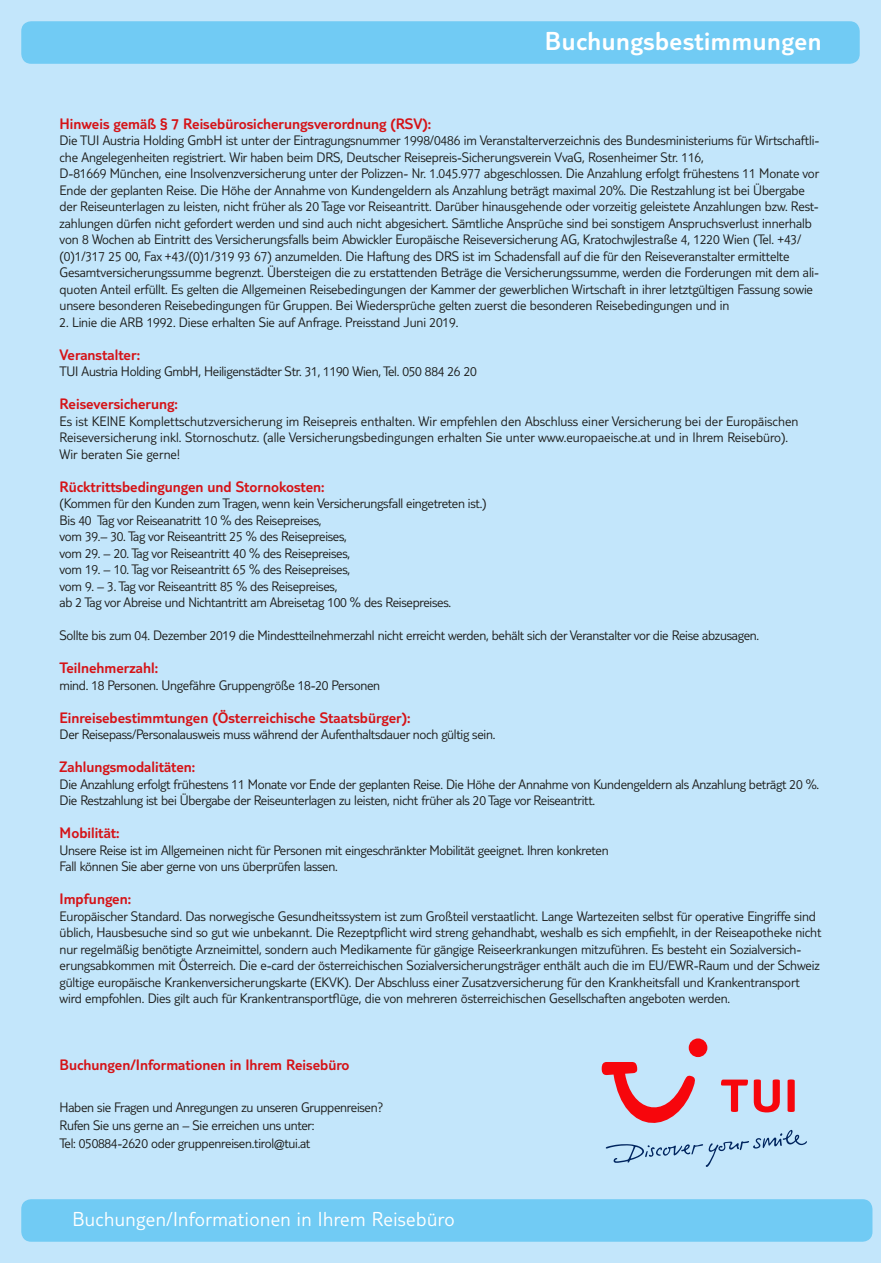
<style>
.page{position:relative;width:881px;height:1263px;background:#fff}
.page>*{position:absolute;margin:0;border:0;box-sizing:border-box;transform-origin:0 0}
.t1{font:300 27px "TUI Type";letter-spacing:.02em;color:#fff}
.t2{font:300 21px "TUI Type";letter-spacing:.02em;color:#fff}
.t3{font:300 15.75px "TUI Type";color:#d51317}
.t4{font:300 14.25px/16.5px "TUI Type";letter-spacing:-.01em;color:#1d1d1b}
</style>
<div class="page">
<div style="left:0;top:0;width:880px;height:1263px;background:#c3e6fb"></div>
<div style="left:21px;top:21px;width:838px;height:43px;background:#71cbf4;border-radius:10px"></div>
<div style="left:21px;top:1199px;width:851px;height:43px;background:#71cbf4;border-radius:10px"></div>
<div style="left:688px;top:1038px;width:19px;height:19px;background:#f7060c;border-radius:50%"></div>
<svg style="left:601px;top:1062px;width:205px;height:105px"></svg>
<h1 class="t1" style="left:544px;top:26px;width:278px">Buchungsbestimmungen</h1>
<p class="t3" style="left:60px;top:115px;width:373px">Hinweis gemäß § 7 Reisebürosicherungsverordnung (RSV):</p>
<p class="t4" style="left:60px;top:132px;width:761px">Die TUI Austria Holding GmbH ist unter der Eintragungsnummer 1998/0486 im Veranstalterverzeichnis des Bundesministeriums für Wirtschaftli&shy;che Angelegenheiten registriert. Wir haben beim DRS, Deutscher Reisepreis-Sicherungsverein VvaG, Rosenheimer Str. 116,<br>D-81669 München, eine Insolvenzversicherung unter der Polizzen- Nr. 1.045.977 abgeschlossen. Die Anzahlung erfolgt frühestens 11 Monate vor Ende der geplanten Reise. Die Höhe der Annahme von Kundengeldern als Anzahlung beträgt maximal 20%. Die Restzahlung ist bei Übergabe der Reiseunterlagen zu leisten, nicht früher als 20 Tage vor Reiseantritt. Darüber hinausgehende oder vorzeitig geleistete Anzahlungen bzw. Rest&shy;zahlungen dürfen nicht gefordert werden und sind auch nicht abgesichert. Sämtliche Ansprüche sind bei sonstigem Anspruchsverlust innerhalb von 8 Wochen ab Eintritt des Versicherungsfalls beim Abwickler Europäische Reiseversicherung AG, Kratochwjlestraße 4, 1220 Wien (Tel. +43/ (0)1/317 25 00, Fax +43/(0)1/319 93 67) anzumelden. Die Haftung des DRS ist im Schadensfall auf die für den Reiseveranstalter ermittelte Gesamtversicherungssumme begrenzt. Übersteigen die zu erstattenden Beträge die Versicherungssumme, werden die Forderungen mit dem ali&shy;quoten Anteil erfüllt. Es gelten die Allgemeinen Reisebedingungen der Kammer der gewerblichen Wirtschaft in ihrer letztgültigen Fassung sowie unsere besonderen Reisebedingungen für Gruppen. Bei Wiedersprüche gelten zuerst die besonderen Reisebedingungen und in</p>
<p class="t4" style="left:60px;top:314px;width:400px">2. Linie die ARB 1992. Diese erhalten Sie auf Anfrage. Preisstand Juni 2019.</p>
<p class="t3" style="left:60px;top:346px;width:82px">Veranstalter:</p>
<p class="t4" style="left:60px;top:363px;width:418px">TUI Austria Holding GmbH, Heiligenstädter Str. 31, 1190 Wien, Tel. 050 884 26 20</p>
<p class="t3" style="left:60px;top:395px;width:120px">Reiseversicherung:</p>
<p class="t4" style="left:60px;top:413px;width:740px">Es ist KEINE Komplettschutzversicherung im Reisepreis enthalten. Wir empfehlen den Abschluss einer Versicherung bei der Europäischen<br>Reiseversicherung inkl. Stornoschutz. (alle Versicherungsbedingungen erhalten Sie unter www.europaeische.at und in Ihrem Reisebüro).<br>Wir beraten Sie gerne!</p>
<p class="t3" style="left:60px;top:478px;width:266px">Rücktrittsbedingungen und Stornokosten:</p>
<p class="t4" style="left:60px;top:495px;width:428px">(Kommen für den Kunden zum Tragen, wenn kein Versicherungsfall eingetreten ist.)<br>Bis 40 Tag vor Reiseanatritt 10 % des Reisepreises,<br>vom 39.– 30. Tag vor Reiseantritt 25 % des Reisepreises,<br>vom 29. – 20. Tag vor Reiseantritt 40 % des Reisepreises,<br>vom 19. – 10. Tag vor Reiseantritt 65 % des Reisepreises,<br>vom 9. – 3. Tag vor Reiseantritt 85 % des Reisepreises,<br>ab 2 Tag vor Abreise und Nichtantritt am Abreisetag 100 % des Reisepreises.</p>
<p class="t4" style="left:60px;top:627px;width:701px">Sollte bis zum 04. Dezember 2019 die Mindestteilnehmerzahl nicht erreicht werden, behält sich der Veranstalter vor die Reise abzusagen.</p>
<p class="t3" style="left:60px;top:659px;width:100px">Teilnehmerzahl:</p>
<p class="t4" style="left:60px;top:677px;width:322px">mind. 18 Personen. Ungefähre Gruppengröße 18-20 Personen</p>
<p class="t3" style="left:60px;top:709px;width:352px">Einreisebestimmtungen (Österreichische Staatsbürger):</p>
<p class="t4" style="left:60px;top:726px;width:437px">Der Reisepass/Personalausweis muss während der Aufenthaltsdauer noch gültig sein.</p>
<p class="t3" style="left:60px;top:758px;width:137px">Zahlungsmodalitäten:</p>
<p class="t4" style="left:60px;top:776px;width:760px">Die Anzahlung erfolgt frühestens 11 Monate vor Ende der geplanten Reise. Die Höhe der Annahme von Kundengeldern als Anzahlung beträgt 20 %.<br>Die Restzahlung ist bei Übergabe der Reiseunterlagen zu leisten, nicht früher als 20 Tage vor Reiseantritt.</p>
<p class="t3" style="left:60px;top:824px;width:61px">Mobilität:</p>
<p class="t4" style="left:60px;top:842px;width:550px">Unsere Reise ist im Allgemeinen nicht für Personen mit eingeschränkter Mobilität geeignet. Ihren konkreten<br>Fall können Sie aber gerne von uns überprüfen lassen.</p>
<p class="t3" style="left:60px;top:890px;width:73px">Impfungen:</p>
<p class="t4" style="left:60px;top:908px;width:763px">Europäischer Standard. Das norwegische Gesundheitssystem ist zum Großteil verstaatlicht. Lange Wartezeiten selbst für operative Eingriffe sind üblich, Hausbesuche sind so gut wie unbekannt. Die Rezeptpflicht wird streng gehandhabt, weshalb es sich empfiehlt, in der Reiseapotheke nicht nur regelmäßig benötigte Arzneimittel, sondern auch Medikamente für gängige Reiseerkrankungen mitzuführen. Es besteht ein Sozialversich&shy;erungsabkommen mit Österreich. Die e-card der österreichischen Sozialversicherungsträger enthält auch die im EU/EWR-Raum und der Schweiz gültige europäische Krankenversicherungskarte (EKVK). Der Abschluss einer Zusatzversicherung für den Krankheitsfall und Krankentransport wird empfohlen. Dies gilt auch für Krankentransportflüge, die von mehreren österreichischen Gesellschaften angeboten werden.</p>
<p class="t3" style="left:60px;top:1056px;width:291px">Buchungen/Informationen in Ihrem Reisebüro</p>
<p class="t4" style="left:60px;top:1098px;width:325px;line-height:18px">Haben sie Fragen und Anregungen zu unseren Gruppenreisen?<br>Rufen Sie uns gerne an – Sie erreichen uns unter:<br>Tel: 050884-2620 oder gruppenreisen.tirol@tui.at</p>
<h2 class="t2" style="left:72px;top:1207px;width:383px">Buchungen/Informationen in Ihrem Reisebüro</h2>
</div>
